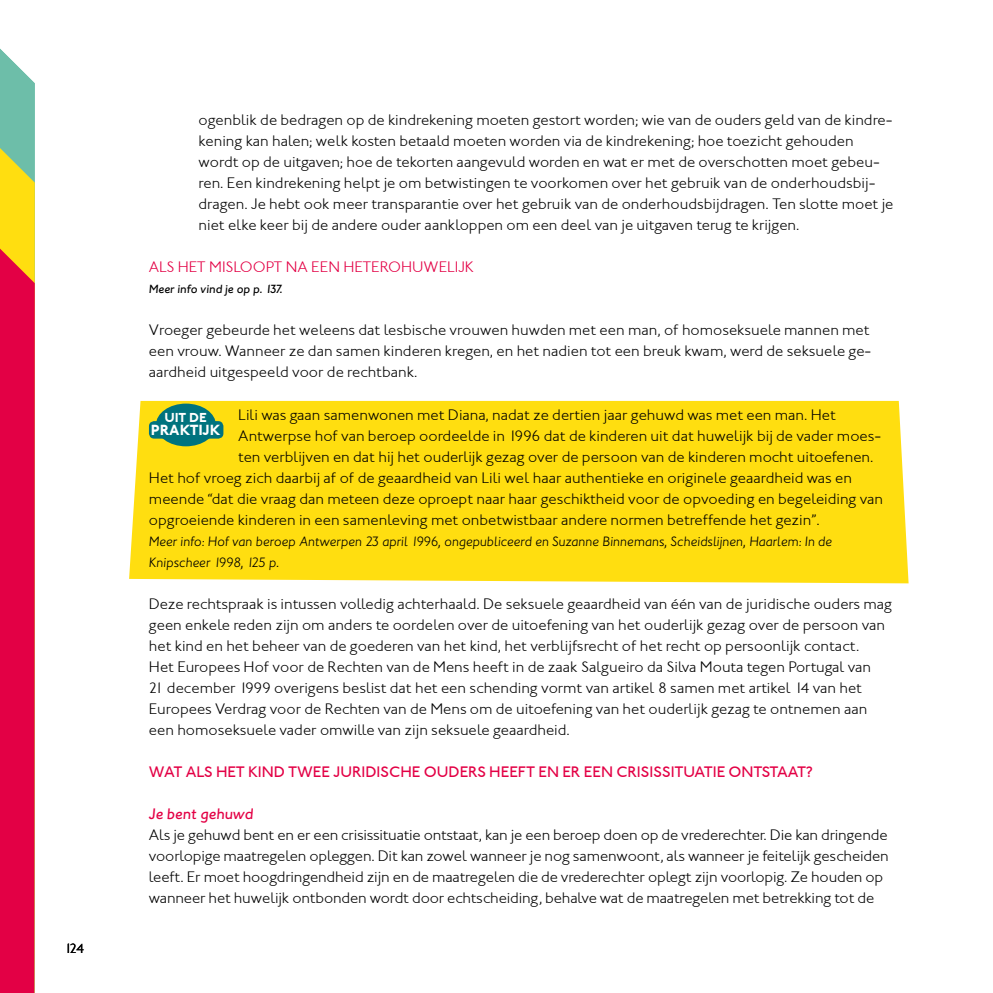
<style>
.page{position:relative;width:993px;height:993px;background:#fff}
.page>*{position:absolute;margin:0;border:0;box-sizing:border-box;transform-origin:0 0}
.t1{font:15.75px/21px "Johnston ITCTT Light";color:#000}
.t2{font:15.75px "Johnston Md ITCTT";color:#e30045}
.t3{font:15.75px "Johnston ITCTT Light";color:#e30045}
.t4{font:italic 500 15.75px "Johnston ITC Std";color:#e30045}
.t5{font:15.22px "Johnston ITCTT Bold";letter-spacing:-.005em;color:#fff}
.t6{font:italic 300 14px/21px "Johnston ITC Std";color:#000}
.t7{font:14px "Johnston ITCTT Light";color:#000}
.t8{font:13.47px "Johnston ITCTT Bold";color:#fff}
.t9{font:italic 500 12.25px "Johnston ITC Std";letter-spacing:-.02em;color:#000}
</style>
<div class="page">
<div style="left:129px;top:401px;width:779px;height:182px;background:#ffde10"></div>
<div style="left:156px;top:403px;width:60px;height:43px;background:#00737e;border-radius:50%"></div>
<div style="left:149px;top:421px;width:74px;height:17px;background:#00737e;border-radius:5px"></div>
<svg style="left:0;top:48px;width:35px;height:944px;background:#d9324d"></svg>
<p class="t7" style="left:64px;top:939px;width:21px">124</p>
<p class="t1" style="left:198px;top:109px;width:696px">ogenblik de bedragen op de kindrekening moeten gestort worden; wie van de ouders geld van de kindre&shy;kening kan halen; welk kosten betaald moeten worden via de kindrekening; hoe toezicht gehouden wordt op de uitgaven; hoe de tekorten aangevuld worden en wat er met de overschotten moet gebeu&shy;ren. Een kindrekening helpt je om betwistingen te voorkomen over het gebruik van de onderhoudsbij&shy;dragen. Je hebt ook meer transparantie over het gebruik van de onderhoudsbijdragen. Ten slotte moet je niet elke keer bij de andere ouder aankloppen om een deel van je uitgaven terug te krijgen.</p>
<p class="t3" style="left:149px;top:258px;width:39px">Als het</p>
<p class="t3" style="left:209px;top:258px;width:10px">misloopt</p>
<p class="t3" style="left:286px;top:258px;width:36px">na een</p>
<p class="t3" style="left:343px;top:258px;width:11px">heterohuwelijk</p>
<p class="t9" style="left:149px;top:282px;width:135px">Meer info vind je op p. 137.</p>
<p class="t1" style="left:149px;top:319px;width:723px;text-align:justify">Vroeger gebeurde het weleens dat lesbische vrouwen huwden met een man, of homoseksuele mannen met een vrouw. Wanneer ze dan samen kinderen kregen, en het nadien tot een breuk kwam, werd de seksuele ge&shy;aardheid uitgespeeld voor de rechtbank.</p>
<p class="t1" style="left:238px;top:403px;width:599px">Lili was gaan samenwonen met Diana, nadat ze dertien jaar gehuwd was met een man. Het</p>
<p class="t1" style="left:238px;top:424px;width:644px">Antwerpse hof van beroep oordeelde in 1996 dat de kinderen uit dat huwelijk bij de vader moes-</p>
<p class="t1" style="left:238px;top:445px;width:636px">ten verblijven en dat hij het ouderlijk gezag over de persoon van de kinderen mocht uitoefenen.</p>
<p class="t1" style="left:149px;top:466px;width:704px">Het hof vroeg zich daarbij af of de geaardheid van Lili wel haar authentieke en originele geaardheid was en</p>
<p class="t1" style="left:149px;top:487px;width:735px">meende “dat die vraag dan meteen deze oproept naar haar geschiktheid voor de opvoeding en begeleiding van</p>
<p class="t1" style="left:149px;top:508px;width:672px">opgroeiende kinderen in een samenleving met onbetwistbaar andere normen betreffende het gezin”.</p>
<p class="t6" style="left:149px;top:530px;width:684px">Meer info: Hof van beroep Antwerpen 23 april 1996, ongepubliceerd en Suzanne Binnemans, Scheidslijnen, Haarlem: In de<br>Knipscheer 1998, 125 p.</p>
<p class="t1" style="left:149px;top:592px;width:744px">Deze rechtspraak is intussen volledig achterhaald. De seksuele geaardheid van één van de juridische ouders mag geen enkele reden zijn om anders te oordelen over de uitoefening van het ouderlijk gezag over de persoon van het kind en het beheer van de goederen van het kind, het verblijfsrecht of het recht op persoonlijk contact.<br>Het Europees Hof voor de Rechten van de Mens heeft in de zaak Salgueiro da Silva Mouta tegen Portugal van<br>21 december 1999 overigens beslist dat het een schending vormt van artikel 8 samen met artikel 14 van het Europees Verdrag voor de Rechten van de Mens om de uitoefening van het ouderlijk gezag te ontnemen aan een homoseksuele vader omwille van zijn seksuele geaardheid.</p>
<p class="t2" style="left:149px;top:762px;width:665px">WAT ALS HET KIND TWEE JURIDISCHE OUDERS HEEFT EN ER EEN CRISISSITUATIE ONTSTAAT?</p>
<p class="t4" style="left:149px;top:804px;width:106px">Je bent gehuwd</p>
<p class="t1" style="left:149px;top:823px;width:741px">Als je gehuwd bent en er een crisissituatie ontstaat, kan je een beroep doen op de vrederechter. Die kan dringende voorlopige maatregelen opleggen. Dit kan zowel wanneer je nog samenwoont, als wanneer je feitelijk gescheiden leeft. Er moet hoogdringendheid zijn en de maatregelen die de vrederechter oplegt zijn voorlopig. Ze houden op wanneer het huwelijk ontbonden wordt door echtscheiding, behalve wat de maatregelen met betrekking tot de</p>
<p class="t8" style="left:164px;top:409px;width:44px">UIT DE</p>
<p class="t5" style="left:151px;top:421px;width:71px">PRAKTIJK</p>
</div>
